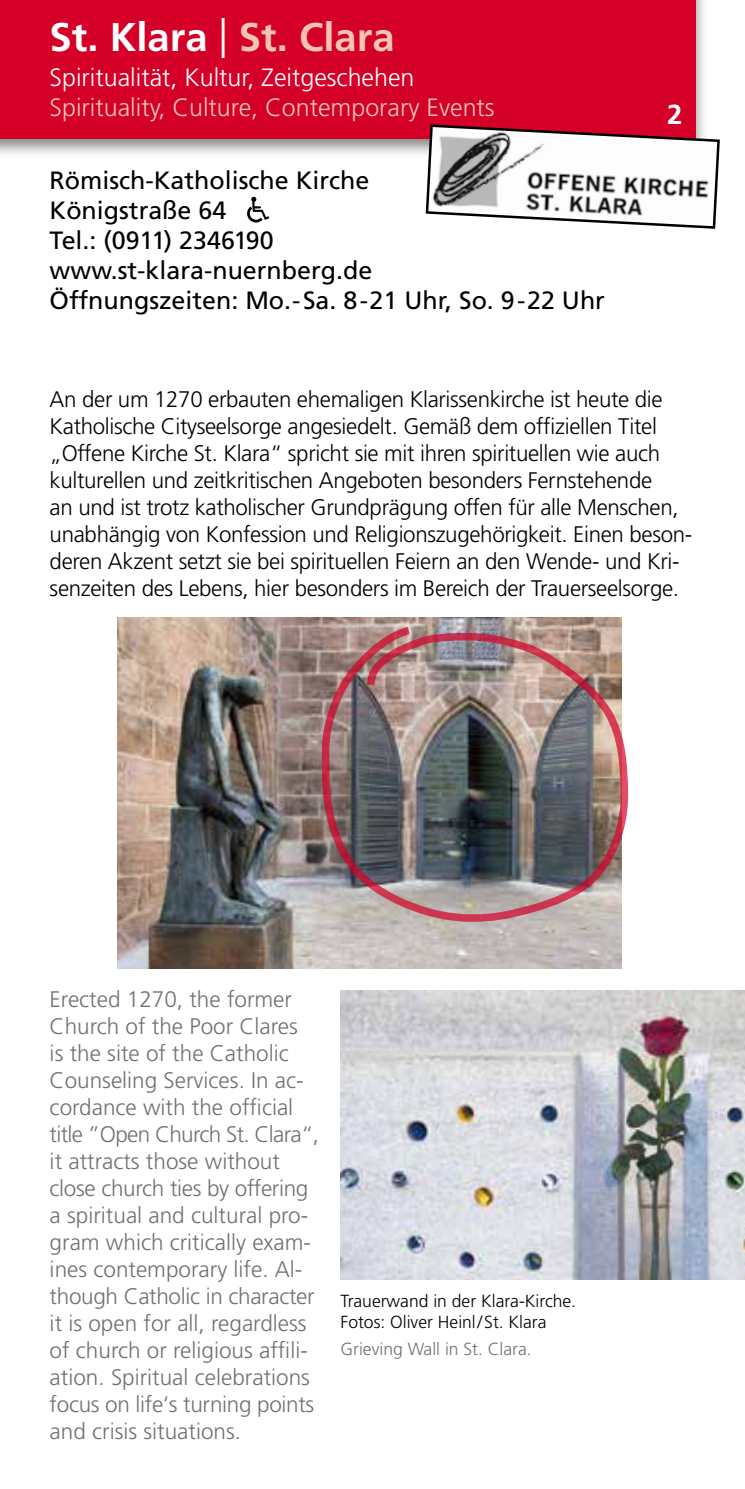
<style>
.page{position:relative;width:745px;height:1489px;background:#fff}
.page>*{position:absolute;margin:0;border:0;box-sizing:border-box;transform-origin:0 0}
.t1{font:700 40px "Frutiger LT";color:#fff}
.t2{font:700 27.5px "Frutiger LT";color:#fff}
.t3{font:25px/30px "Frutiger LT";color:#000}
.t4{font:300 25px "Frutiger LT";color:#f3c4b3}
.t5{font:300 25px "Frutiger LT";color:#fff}
.t6{font:300 22.5px/27px "Frutiger LT";letter-spacing:-.015em;color:#000}
.t7{font:300 22.5px/27px "Frutiger LT";color:#707172}
.t8{font:300 17.5px/21px "Frutiger LT";color:#000}
.t9{font:300 17.5px "Frutiger LT";color:#707172}
.s1{font-weight:300}
.s2{color:#f3c4b3}
</style>
<div class="page">
<img style="left:118px;top:617px;width:503px;height:351px">
<img style="left:340px;top:990px;width:404px;height:289px">
<img style="left:319px;top:624px;width:310px;height:300px">
<div style="left:0;top:0;width:708px;height:159px;background:#000;opacity:.5"></div>
<div style="left:0;top:0;width:694px;height:139px;background:#d40028"></div>
<svg style="left:424px;top:123px;width:296px;height:106px"></svg>
<svg style="left:247px;top:197px;width:23px;height:26px"></svg>
<h1 class="t1" style="left:50px;top:14px;width:346px">St. Klara <span class="s1">|</span> <span class="s2">St. Clara</span></h1>
<p class="t5" style="left:50px;top:63px;width:366px">Spiritualität, Kultur, Zeitgeschehen</p>
<p class="t4" style="left:50px;top:93px;width:446px">Spirituality, Culture, Contemporary Events</p>
<p class="t2" style="left:666px;top:99px;width:17px">2</p>
<p class="t3" style="left:50px;top:165px;width:556px">Römisch-Katholische Kirche<br>Königstraße 64<br>Tel.: (0911) 2346190<br>www.st-klara-nuernberg.de<br>Öffnungszeiten: Mo.-Sa. 8-21 Uhr, So. 9-22 Uhr</p>
<p class="t6" style="left:50px;top:386px;width:643px">An der um 1270 erbauten ehemaligen Klarissenkirche ist heute die Katholische Cityseelsorge angesiedelt. Gemäß dem offiziellen Titel „Offene Kirche St. Klara“ spricht sie mit ihren spirituellen wie auch kulturellen und zeitkritischen Angeboten besonders Fernstehende<br>an und ist trotz katholischer Grundprägung offen für alle Menschen, unabhängig von Konfession und Religionszugehörigkeit. Einen beson&shy;deren Akzent setzt sie bei spirituellen Feiern an den Wende- und Kri&shy;senzeiten des Lebens, hier besonders im Bereich der Trauerseelsorge.</p>
<p class="t7" style="left:50px;top:986px;width:271px">Erected 1270, the former<br>Church of the Poor Clares<br>is the site of the Catholic<br>Counseling Services. In ac&shy;cordance with the official title ”Open Church St. Clara“, it attracts those without close church ties by offering a spiritual and cultural pro&shy;gram which critically exam&shy;ines contemporary life. Al&shy;though Catholic in character it is open for all, regardless of church or religious affili&shy;ation. Spiritual celebrations focus on life‘s turning points and crisis situations.</p>
<p class="t8" style="left:340px;top:1290px;width:237px">Trauerwand in der Klara-Kirche.<br>Fotos: Oliver Heinl/St. Klara</p>
<p class="t9" style="left:340px;top:1339px;width:192px">Grieving Wall in St. Clara.</p>
</div>
